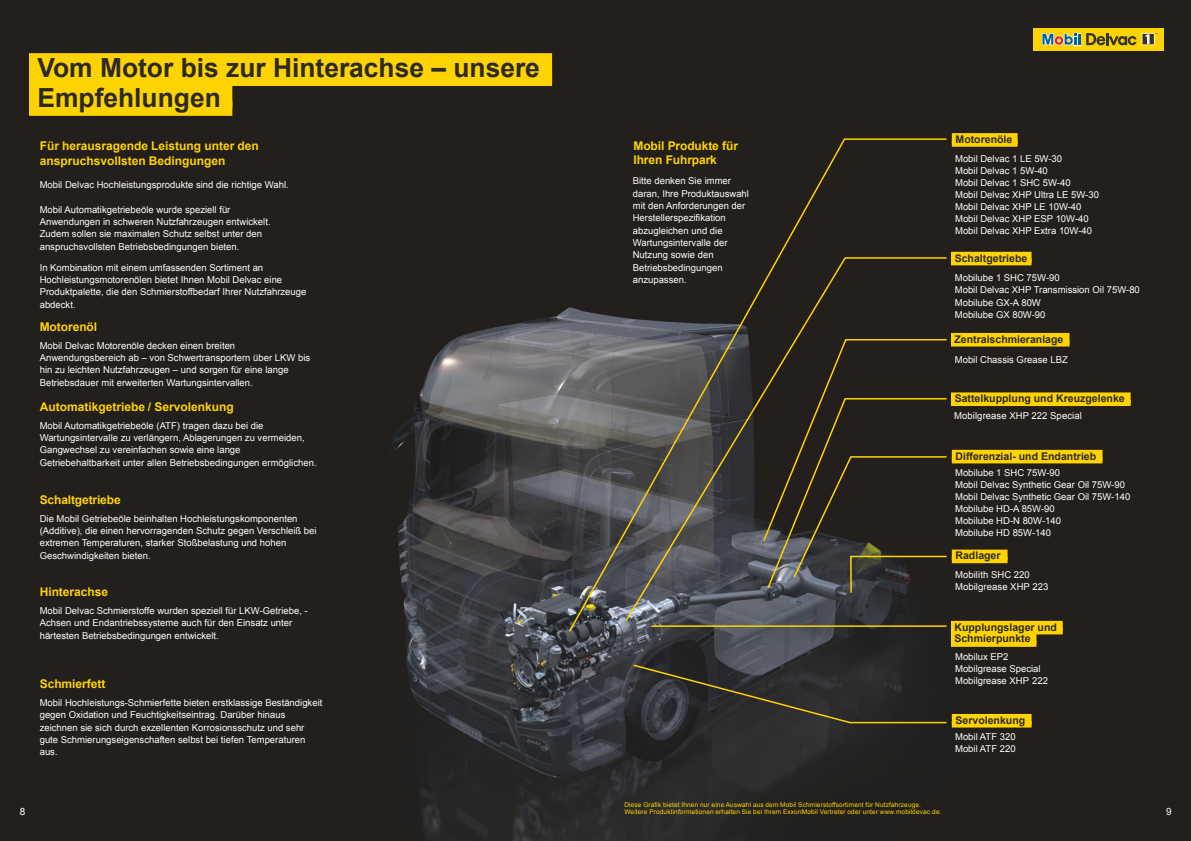
<style>
.page{position:relative;width:1191px;height:841px;background:#fff}
.page>*{position:absolute;margin:0;border:0;box-sizing:border-box;transform-origin:0 0}
.t1{font:700 26.4px/30.1px "Arial";color:#2b2a29}
.t2{font:700 12px/14.4px "Arial";color:#ffd300}
.t3{font:700 10.5px/11.7px "Arial";color:#2b2a29}
.t4{font:10px "Arial";color:#fefefe}
.t5{font:9.5px/12.3px "Arial";color:#fefefe}
.t6{font:6.5px/7.9px "Arial";letter-spacing:.02em;color:#ffd300}
</style>
<div class="page">
<img style="left:0;top:0;width:1190px;height:841px">
<div style="left:29px;top:53px;width:523px;height:26px;background:#ffd300"></div>
<div style="left:29px;top:71px;width:523px;height:15px;background:#ffd300"></div>
<div style="left:29px;top:83px;width:203px;height:26px;background:#ffd300"></div>
<div style="left:29px;top:101px;width:203px;height:15px;background:#ffd300"></div>
<svg style="left:567px;top:138px;width:380px;height:495px;background:#34322f"></svg>
<svg style="left:631px;top:663px;width:316px;height:61px;background:#31302d"></svg>
<hr style="left:651px;top:625px;width:295px;height:2px;background:#ffd300">
<svg style="left:623px;top:256px;width:324px;height:367px;background:#41403e"></svg>
<svg style="left:761px;top:338px;width:186px;height:256px;background:#302b23"></svg>
<div style="left:1032px;top:28px;width:130px;height:23px;background:#ffd300"></div>
<svg style="left:1041px;top:33px;width:115px;height:12px"></svg>
<div style="left:951px;top:133px;width:66px;height:11px;background:#ffd300"></div>
<div style="left:951px;top:140px;width:66px;height:7px;background:#ffd300"></div>
<div style="left:950px;top:252px;width:81px;height:10px;background:#ffd300"></div>
<div style="left:950px;top:259px;width:81px;height:6px;background:#ffd300"></div>
<div style="left:950px;top:333px;width:119px;height:11px;background:#ffd300"></div>
<div style="left:950px;top:340px;width:119px;height:7px;background:#ffd300"></div>
<div style="left:950px;top:392px;width:180px;height:11px;background:#ffd300"></div>
<div style="left:950px;top:400px;width:180px;height:6px;background:#ffd300"></div>
<div style="left:951px;top:450px;width:151px;height:10px;background:#ffd300"></div>
<div style="left:951px;top:457px;width:151px;height:6px;background:#ffd300"></div>
<div style="left:951px;top:550px;width:56px;height:10px;background:#ffd300"></div>
<div style="left:951px;top:557px;width:56px;height:6px;background:#ffd300"></div>
<div style="left:951px;top:714px;width:80px;height:11px;background:#ffd300"></div>
<div style="left:951px;top:721px;width:80px;height:7px;background:#ffd300"></div>
<div style="left:950px;top:621px;width:112px;height:10px;background:#ffd300"></div>
<div style="left:950px;top:628px;width:112px;height:6px;background:#ffd300"></div>
<div style="left:950px;top:633px;width:86px;height:11px;background:#ffd300"></div>
<div style="left:950px;top:641px;width:86px;height:6px;background:#ffd300"></div>
<h1 class="t1" style="left:38px;top:53px;width:504px">Vom Motor bis zur Hinterachse – unsere<br>Empfehlungen</h1>
<p class="t2" style="left:40px;top:139px;width:220px">Für herausragende Leistung unter den anspruchsvollsten Bedingungen</p>
<p class="t5" style="left:40px;top:179px;width:250px">Mobil Delvac Hochleistungsprodukte sind die richtige Wahl.</p>
<p class="t5" style="left:40px;top:204px;width:232px">Mobil Automatikgetriebeöle wurde speziell für Anwendungen in schweren Nutzfahrzeugen entwickelt.<br>Zudem sollen sie maximalen Schutz selbst unter den anspruchsvollsten Betriebsbedingungen bieten.</p>
<p class="t5" style="left:40px;top:262px;width:268px">In Kombination mit einem umfassenden Sortiment an Hochleistungsmotorenölen bietet Ihnen Mobil Delvac eine Produktpalette, die den Schmierstoffbedarf Ihrer Nutzfahrzeuge abdeckt.</p>
<p class="t5" style="left:40px;top:340px;width:272px">Mobil Delvac Motorenöle decken einen breiten Anwendungsbereich ab – von Schwertransportern über LKW bis hin zu leichten Nutzfahrzeugen – und sorgen für eine lange Betriebsdauer mit erweiterten Wartungsintervallen.</p>
<p class="t5" style="left:40px;top:420px;width:278px">Mobil Automatikgetriebeöle (ATF) tragen dazu bei die Wartungsintervalle zu verlängern, Ablagerungen zu vermeiden, Gangwechsel zu vereinfachen sowie eine lange Getriebehaltbarkeit unter allen Betriebsbedingungen ermöglichen.</p>
<p class="t2" style="left:40px;top:320px;width:59px">Motorenöl</p>
<p class="t2" style="left:40px;top:400px;width:195px">Automatikgetriebe / Servolenkung</p>
<p class="t2" style="left:40px;top:493px;width:82px">Schaltgetriebe</p>
<p class="t5" style="left:40px;top:513px;width:278px">Die Mobil Getriebeöle beinhalten Hochleistungskomponenten (Additive), die einen hervorragenden Schutz gegen Verschleiß bei extremen Temperaturen, starker Stoßbelastung und hohen Geschwindigkeiten bieten.</p>
<p class="t2" style="left:40px;top:585px;width:70px">Hinterachse</p>
<p class="t5" style="left:40px;top:606px;width:269px">Mobil Delvac Schmierstoffe wurden speziell für LKW-Getriebe, -<br>Achsen und Endantriebssysteme auch für den Einsatz unter härtesten Betriebsbedingungen entwickelt.</p>
<p class="t2" style="left:40px;top:677px;width:67px">Schmierfett</p>
<p class="t5" style="left:40px;top:697px;width:284px">Mobil Hochleistungs-Schmierfette bieten erstklassige Beständigkeit gegen Oxidation und Feuchtigkeitseintrag. Darüber hinaus zeichnen sie sich durch exzellenten Korrosionsschutz und sehr gute Schmierungseigenschaften selbst bei tiefen Temperaturen aus.</p>
<p class="t2" style="left:633px;top:139px;width:106px;line-height:14px">Mobil Produkte für<br>Ihren Fuhrpark</p>
<p class="t5" style="left:632px;top:176px;width:118px">Bitte denken Sie immer daran, Ihre Produktauswahl mit den Anforderungen der<br>Herstellerspezifikation abzugleichen und die<br>Wartungsintervalle der<br>Nutzung sowie den<br>Betriebsbedingungen anzupassen.</p>
<p class="t3" style="left:955px;top:134px;width:58px">Motorenöle</p>
<p class="t5" style="left:954px;top:154px;width:145px;line-height:12px">Mobil Delvac 1 LE 5W-30<br>Mobil Delvac 1 5W-40<br>Mobil Delvac 1 SHC 5W-40<br>Mobil Delvac XHP Ultra LE 5W-30<br>Mobil Delvac XHP LE 10W-40<br>Mobil Delvac XHP ESP 10W-40<br>Mobil Delvac XHP Extra 10W-40</p>
<p class="t3" style="left:954px;top:252px;width:74px">Schaltgetriebe</p>
<p class="t5" style="left:954px;top:273px;width:186px">Mobilube 1 SHC 75W-90<br>Mobil Delvac XHP Transmission Oil 75W-80<br>Mobilube GX-A 80W<br>Mobilube GX 80W-90</p>
<p class="t3" style="left:954px;top:334px;width:111px">Zentralschmieranlage</p>
<p class="t5" style="left:954px;top:354px;width:114px">Mobil Chassis Grease LBZ</p>
<p class="t3" style="left:954px;top:393px;width:171px">Sattelkupplung und Kreuzgelenke</p>
<p class="t5" style="left:953px;top:410px;width:129px">Mobilgrease XHP 222 Special</p>
<p class="t3" style="left:955px;top:450px;width:142px">Differenzial- und Endantrieb</p>
<p class="t5" style="left:954px;top:467px;width:177px;line-height:12px">Mobilube 1 SHC 75W-90<br>Mobil Delvac Synthetic Gear Oil 75W-90<br>Mobil Delvac Synthetic Gear Oil 75W-140<br>Mobilube HD-A 85W-90<br>Mobilube HD-N 80W-140<br>Mobilube HD 85W-140</p>
<p class="t5" style="left:954px;top:569px;width:95px">Mobilith SHC 220<br>Mobilgrease XHP 223</p>
<p class="t3" style="left:955px;top:550px;width:47px">Radlager</p>
<p class="t3" style="left:954px;top:622px;width:104px">Kupplungslager und<br>Schmierpunkte</p>
<p class="t5" style="left:954px;top:651px;width:94px;line-height:12px">Mobilux EP2<br>Mobilgrease Special<br>Mobilgrease XHP 222</p>
<p class="t3" style="left:955px;top:715px;width:71px">Servolenkung</p>
<p class="t5" style="left:954px;top:732px;width:62px">Mobil ATF 320<br>Mobil ATF 220</p>
<p class="t6" style="left:624px;top:801px;width:318px">Diese Grafik bietet Ihnen nur eine Auswahl aus dem Mobil Schmierstoffsortiment für Nutzfahrzeuge.<br>Weitere Produktinformationen erhalten Sie bei Ihrem ExxonMobil Vertreter oder unter www.mobildevac.de.</p>
<p class="t4" style="left:20px;top:808px;width:7px">8</p>
<p class="t4" style="left:1165px;top:808px;width:7px">9</p>
</div>
